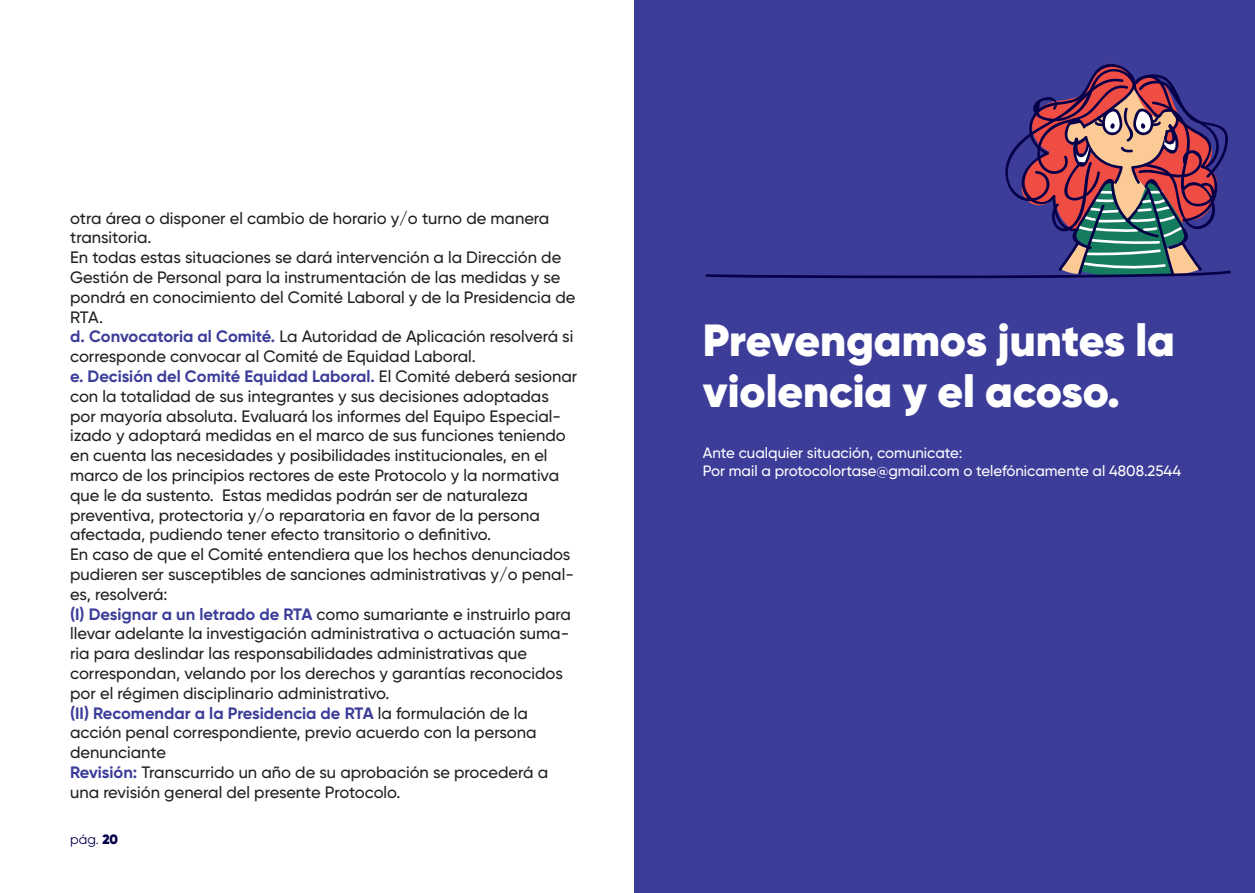
<style>
.page{position:relative;width:1255px;height:893px;background:#fff}
.page>*{position:absolute;margin:0;border:0;box-sizing:border-box;transform-origin:0 0}
.t1{font:900 45px/51px "Gilroy";color:#fff}
.t2{font:500 16.5px/19.8px "Gilroy";color:#231f20}
.t3{font:500 15px/18px "Gilroy";color:#fff}
.t4{font:13.5px "Gilroy";color:#050048}
.s1{font-weight:700;color:#3c3d99}
.s2{font-weight:900}
</style>
<div class="page">
<div style="left:634px;top:0;width:620px;height:893px;background:#3c3d99"></div>
<svg style="left:705px;top:63px;width:526px;height:216px"></svg>
<p class="t2" style="left:70px;top:208px;width:508px">otra área o disponer el cambio de horario y/o turno de manera transitoria.<br>En todas estas situaciones se dará intervención a la Dirección de Gestión de Personal para la instrumentación de las medidas y se pondrá en conocimiento del Comité Laboral y de la Presidencia de RTA.<br><span class="s1">d. Convocatoria al Comité.</span> La Autoridad de Aplicación resolverá si corresponde convocar al Comité de Equidad Laboral.<br><span class="s1">e. Decisión del Comité Equidad Laboral.</span> El Comité deberá sesionar con la totalidad de sus integrantes y sus decisiones adoptadas por mayoría absoluta. Evaluará los informes del Equipo Especial&shy;izado y adoptará medidas en el marco de sus funciones teniendo en cuenta las necesidades y posibilidades institucionales, en el marco de los principios rectores de este Protocolo y la normativa que le da sustento. Estas medidas podrán ser de naturaleza preventiva, protectoria y/o reparatoria en favor de la persona afectada, pudiendo tener efecto transitorio o definitivo.<br>En caso de que el Comité entendiera que los hechos denunciados pudieren ser susceptibles de sanciones administrativas y/o penal&shy;es, resolverá:<br><span class="s1">(I) Designar a un letrado de RTA</span> como sumariante e instruirlo para llevar adelante la investigación administrativa o actuación suma&shy;ria para deslindar las responsabilidades administrativas que correspondan, velando por los derechos y garantías reconocidos por el régimen disciplinario administrativo.<br><span class="s1">(II) Recomendar a la Presidencia de RTA</span> la formulación de la acción penal correspondiente, previo acuerdo con la persona denunciante<br><span class="s1">Revisión:</span> Transcurrido un año de su aprobación se procederá a una revisión general del presente Protocolo.</p>
<p class="t4" style="left:70px;top:831px;width:49px">pág. <span class="s2">20</span></p>
<h1 class="t1" style="left:702px;top:314px;width:473px">Prevengamos juntes la violencia y el acoso.</h1>
<p class="t3" style="left:702px;top:444px;width:480px">Ante cualquier situación, comunicate:<br>Por mail a protocolortase@gmail.com o telefónicamente al 4808.2544</p>
</div>
